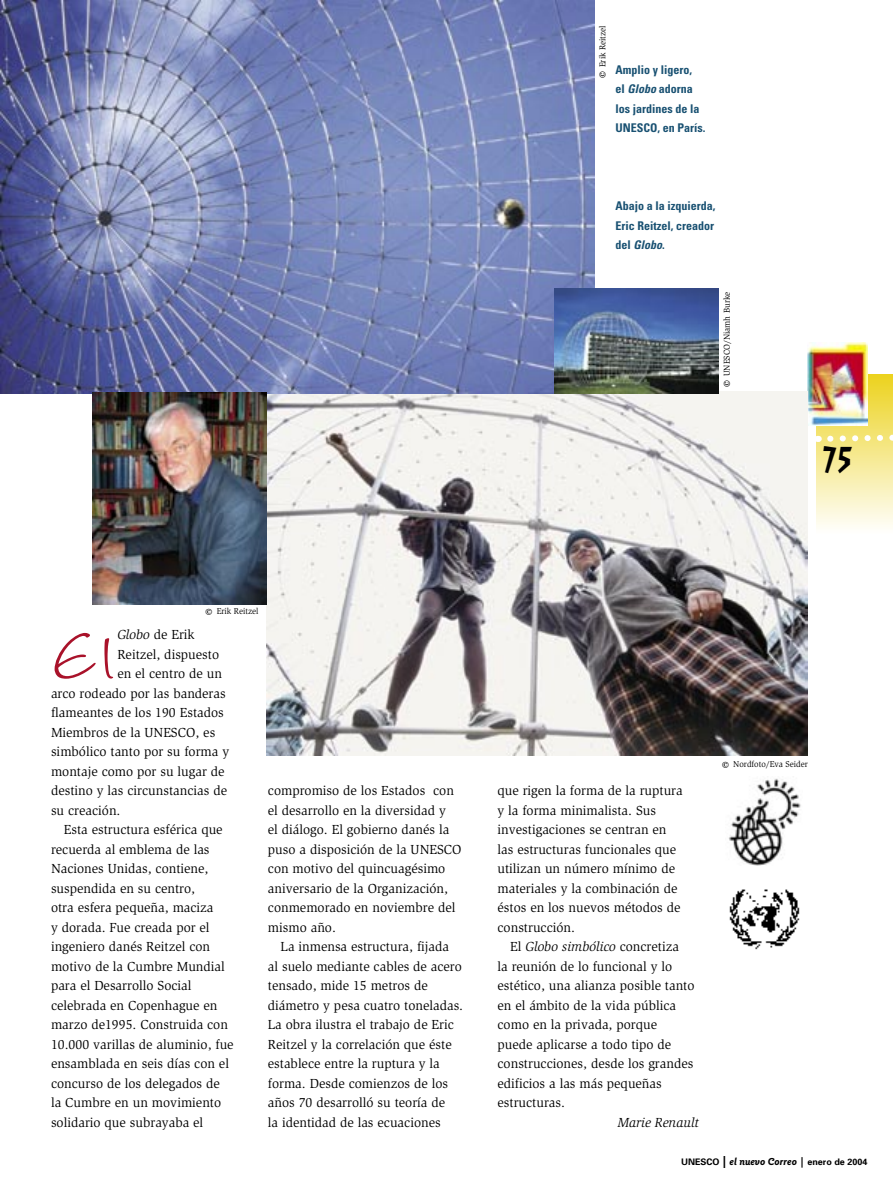
<style>
.page{position:relative;width:893px;height:1191px;background:#fff}
.page>*{position:absolute;margin:0;border:0;box-sizing:border-box;transform-origin:0 0}
.t1{font:97.95px "Wiesbaden Swing";color:#a9122a}
.t2{font:700 36px "Elektrix";color:#000}
.t3{font:13.5px/19.5px "Slimbach";color:#000}
.t4{font:italic 13.5px "Slimbach";color:#000}
.t5{font:700 condensed 12px/19.5px "Univers";color:#195172;text-align:justify}
.t6{font:700 9px "Univers";color:#000}
.t7{font:8.85px "Slimbach";color:#000;scale:.95 1}
.s1{font-size:13.5px}
.s2{font-style:italic}
.s3{font-size:12px}
.s4{font-family:"Goudy Sans";font-style:italic;font-size:10.5px}
</style>
<div class="page">
<div style="left:816px;top:374px;width:77px;height:160px;background:linear-gradient(to bottom,#ecd21d,#fffefc)"></div>
<svg style="left:816px;top:431px;width:77px;height:14px"></svg>
<img style="left:808px;top:342px;width:59px;height:83px">
<img style="left:266px;top:391px;width:541px;height:364px">
<img style="left:0;top:0;width:594px;height:393px">
<img style="left:92px;top:393px;width:174px;height:211px">
<img style="left:555px;top:289px;width:163px;height:104px">
<img style="left:728px;top:778px;width:73px;height:87px">
<img style="left:729px;top:889px;width:71px;height:61px">
<p class="t7" style="left:597px;top:78px;width:57px;rotate:-90deg"><span class="s1">©</span> Erik Reitzel</p>
<p class="t5" style="left:615px;top:59px;width:91px;text-align:left">Amplio y ligero,<br>el <span class="s2">Globo</span> adorna los jardines de la<br>UNESCO, en París.</p>
<p class="t5" style="left:615px;top:196px;width:101px">Abajo a la izquierda, Eric Reitzel, creador del <span class="s2">Globo</span>.</p>
<p class="t7" style="left:722px;top:387px;width:102px;rotate:-90deg"><span class="s1">©</span> UNESCO/Niamh Burke</p>
<h2 class="t2" style="left:823px;top:431px;width:32px">75</h2>
<p class="t7" style="left:206px;top:606px;width:57px"><span class="s1">©</span> Erik Reitzel</p>
<h1 class="t1" style="left:51px;top:601px;width:64px">El</h1>
<p class="t3" style="left:117px;top:625px;width:79px"><span class="s2">Globo</span> de Erik</p>
<p class="t3" style="left:117px;top:644px;width:103px">Reitzel, dispuesto</p>
<p class="t3" style="left:117px;top:664px;width:106px">en el centro de un</p>
<p class="t3" style="left:51px;top:683px;width:176px">arco rodeado por las banderas</p>
<p class="t3" style="left:51px;top:703px;width:174px">flameantes de los 190 Estados</p>
<p class="t3" style="left:51px;top:722px;width:166px">Miembros de la UNESCO, es</p>
<p class="t3" style="left:51px;top:742px;width:180px">simbólico tanto por su forma y</p>
<p class="t3" style="left:51px;top:761px;width:175px">montaje como por su lugar de</p>
<p class="t3" style="left:51px;top:781px;width:177px">destino y las circunstancias de</p>
<p class="t3" style="left:51px;top:800px;width:71px">su creación.</p>
<p class="t3" style="left:64px;top:820px;width:160px">Esta estructura esférica que</p>
<p class="t3" style="left:51px;top:839px;width:160px">recuerda al emblema de las</p>
<p class="t3" style="left:51px;top:859px;width:159px">Naciones Unidas, contiene,</p>
<p class="t3" style="left:51px;top:878px;width:146px">suspendida en su centro,</p>
<p class="t3" style="left:51px;top:898px;width:164px">otra esfera pequeña, maciza</p>
<p class="t3" style="left:51px;top:917px;width:160px">y dorada. Fue creada por el</p>
<p class="t3" style="left:51px;top:937px;width:161px">ingeniero danés Reitzel con</p>
<p class="t3" style="left:51px;top:956px;width:175px">motivo de la Cumbre Mundial</p>
<p class="t3" style="left:51px;top:976px;width:142px">para el Desarrollo Social</p>
<p class="t3" style="left:51px;top:995px;width:168px">celebrada en Copenhague en</p>
<p class="t3" style="left:51px;top:1015px;width:178px">marzo de1995. Construida con</p>
<p class="t3" style="left:51px;top:1034px;width:184px">10.000 varillas de aluminio, fue</p>
<p class="t3" style="left:51px;top:1054px;width:179px">ensamblada en seis días con el</p>
<p class="t3" style="left:51px;top:1073px;width:170px">concurso de los delegados de</p>
<p class="t3" style="left:51px;top:1093px;width:172px">la Cumbre en un movimiento</p>
<p class="t3" style="left:51px;top:1112px;width:154px">solidario que subrayaba el</p>
<p class="t3" style="left:268px;top:781px;width:195px">compromiso de los Estados con el desarrollo en la diversidad y<br>el diálogo. El gobierno danés la puso a disposición de la UNESCO con motivo del quincuagésimo aniversario de la Organización, conmemorado en noviembre del mismo año.</p>
<p class="t3" style="left:268px;top:937px;width:197px;text-indent:13px">La inmensa estructura, fijada<br>al suelo mediante cables de acero tensado, mide 15 metros de diámetro y pesa cuatro toneladas.<br>La obra ilustra el trabajo de Eric<br>Reitzel y la correlación que éste establece entre la ruptura y la forma. Desde comienzos de los años 70 desarrolló su teoría de<br>la identidad de las ecuaciones</p>
<p class="t3" style="left:497px;top:781px;width:187px">que rigen la forma de la ruptura y la forma minimalista. Sus investigaciones se centran en las estructuras funcionales que utilizan un número mínimo de materiales y la combinación de éstos en los nuevos métodos de construcción.</p>
<p class="t3" style="left:497px;top:937px;width:199px;text-indent:13px">El <span class="s2">Globo simbólico</span> concretiza<br>la reunión de lo funcional y lo estético, una alianza posible tanto en el ámbito de la vida pública como en la privada, porque puede aplicarse a todo tipo de construcciones, desde los grandes edificios a las más pequeñas estructuras.</p>
<p class="t4" style="left:618px;top:1114px;width:83px">Marie Renault</p>
<p class="t7" style="left:722px;top:759px;width:92px"><span class="s1">©</span> Nordfoto/Eva Seider</p>
<p class="t6" style="left:681px;top:1156px;width:188px">UNESCO <span class="s3">|</span> <span class="s4">el nuevo Correo |</span> enero de 2004</p>
</div>
